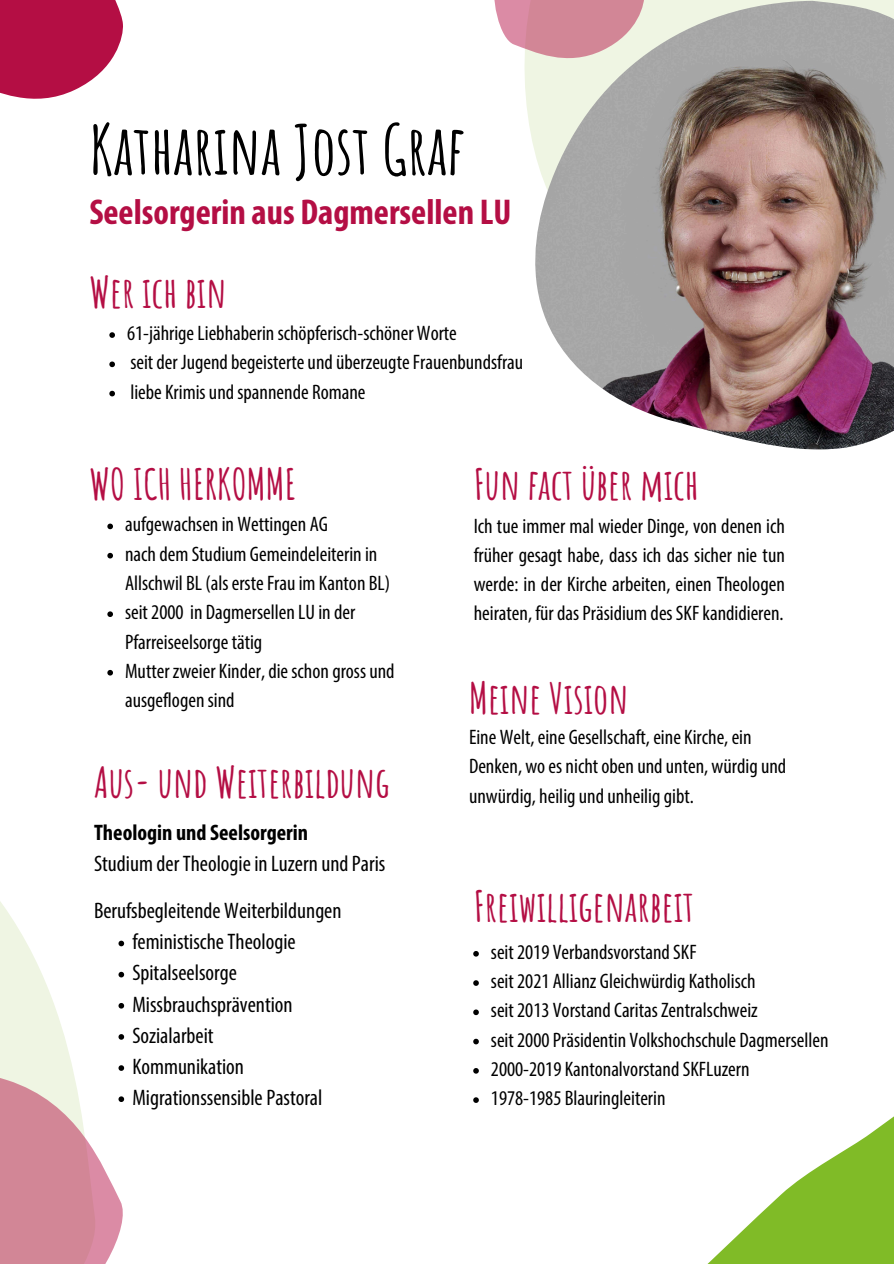
<style>
.page{position:relative;width:894px;height:1264px;background:#fff}
.page>*{position:absolute;margin:0;border:0;box-sizing:border-box;transform-origin:0 0}
.t1{font:700 67.5px "Amatic SC";color:#000}
.t2{font:700 42px "Amatic SC";color:#b40e44}
.t3{font:700 condensed 36px "Myriad Pro";color:#b40e44}
.t4{font:condensed 22.5px "Myriad Pro";color:#000}
.t5{font:700 condensed 22.5px "Myriad Pro";color:#000}
.t6{font:condensed 21px/29.2px "Myriad Pro";color:#000}
</style>
<div class="page">
<svg style="left:524px;top:0;width:165px;height:147px"></svg>
<svg style="left:689px;top:0;width:204px;height:1px"></svg>
<svg style="left:708px;top:1117px;width:185px;height:146px"></svg>
<img style="left:534px;top:1px;width:359px;height:448px">
<svg style="left:494px;top:0;width:150px;height:58px;background:#da9fab"></svg>
<svg style="left:0;top:0;width:123px;height:99px;background:#bd2d5c"></svg>
<svg style="left:0;top:669px;width:125px;height:345px"></svg>
<svg style="left:109px;top:332px;width:6px;height:6px"></svg>
<svg style="left:109px;top:361px;width:6px;height:6px"></svg>
<svg style="left:109px;top:391px;width:6px;height:5px"></svg>
<svg style="left:107px;top:523px;width:6px;height:6px"></svg>
<svg style="left:107px;top:553px;width:6px;height:5px"></svg>
<svg style="left:107px;top:611px;width:6px;height:6px"></svg>
<svg style="left:107px;top:670px;width:6px;height:5px"></svg>
<svg style="left:473px;top:951px;width:5px;height:5px"></svg>
<svg style="left:473px;top:980px;width:5px;height:5px"></svg>
<svg style="left:473px;top:1009px;width:5px;height:6px"></svg>
<svg style="left:473px;top:1038px;width:5px;height:6px"></svg>
<svg style="left:473px;top:1068px;width:5px;height:5px"></svg>
<svg style="left:473px;top:1097px;width:5px;height:5px"></svg>
<svg style="left:118px;top:940px;width:6px;height:6px"></svg>
<svg style="left:118px;top:971px;width:6px;height:6px"></svg>
<svg style="left:118px;top:1002px;width:6px;height:6px"></svg>
<svg style="left:0;top:1014px;width:125px;height:249px"></svg>
<p class="t1" style="left:89px;top:106px;width:376px">Katharina Jost Graf</p>
<p class="t3" style="left:89px;top:197px;width:423px">Seelsorgerin aus Dagmersellen LU</p>
<h3 class="t2" style="left:89px;top:265px;width:139px">Wer ich bin</h3>
<p class="t6" style="left:127px;top:320px;width:331px">61-jährige Liebhaberin schöpferisch-schöner Worte</p>
<h1 class="t6" style="left:130px;top:349px;width:394px">seit der Jugend begeisterte und überzeugte Frauenbundsfrau</h1>
<h4 class="t6" style="left:130px;top:379px;width:236px">liebe Krimis und spannende Romane</h4>
<p class="t2" style="left:89px;top:457px;width:209px">WO ICH HERKOMME</p>
<p class="t6" style="left:125px;top:511px;width:204px">aufgewachsen in Wettingen AG</p>
<p class="t6" style="left:125px;top:541px;width:266px">nach dem Studium Gemeindeleiterin in<br>Allschwil BL (als erste Frau im Kanton BL)</p>
<p class="t6" style="left:125px;top:599px;width:232px">seit 2000 in Dagmersellen LU in der<br>Pfarreiseelsorge tätig</p>
<h2 class="t6" style="left:125px;top:658px;width:271px">Mutter zweier Kinder, die schon gross und ausgeflogen sind</h2>
<p class="t2" style="left:94px;top:755px;width:297px">Aus- und Weiterbildung</p>
<p class="t5" style="left:94px;top:822px;width:215px">Theologin und Seelsorgerin</p>
<p class="t4" style="left:94px;top:854px;width:293px">Studium der Theologie in Luzern und Paris</p>
<p class="t4" style="left:94px;top:901px;width:249px">Berufsbegleitende Weiterbildungen</p>
<p class="t4" style="left:132px;top:932px;width:165px">feministische Theologie</p>
<p class="t4" style="left:132px;top:963px;width:106px">Spitalseelsorge</p>
<p class="t4" style="left:132px;top:994px;width:162px">Missbrauchsprävention</p>
<p class="t4" style="left:132px;top:1025px;width:83px">Sozialarbeit</p>
<h3 class="t4" style="left:132px;top:1056px;width:113px">Kommunikation</h3>
<p class="t4" style="left:132px;top:1088px;width:191px">Migrationssensible Pastoral</p>
<p class="t2" style="left:473px;top:457px;width:226px">Fun fact über mich</p>
<h3 class="t6" style="left:473px;top:512px;width:312px;text-align:justify">Ich tue immer mal wieder Dinge, von denen ich früher gesagt habe, dass ich das sicher nie tun werde: in der Kirche arbeiten, einen Theologen heiraten, für das Präsidium des SKF kandidieren.</h3>
<p class="t2" style="left:469px;top:671px;width:161px">Meine Vision</p>
<h3 class="t6" style="left:469px;top:724px;width:319px">Eine Welt, eine Gesellschaft, eine Kirche, ein<br>Denken, wo es nicht oben und unten, würdig und unwürdig, heilig und unheilig gibt.</h3>
<p class="t2" style="left:473px;top:879px;width:222px">Freiwilligenarbeit</p>
<p class="t6" style="left:491px;top:939px;width:207px">seit 2019 Verbandsvorstand SKF</p>
<p class="t6" style="left:491px;top:968px;width:266px">seit 2021 Allianz Gleichwürdig Katholisch</p>
<h3 class="t6" style="left:491px;top:997px;width:268px">seit 2013 Vorstand Caritas Zentralschweiz</h3>
<p class="t6" style="left:491px;top:1026px;width:339px">seit 2000 Präsidentin Volkshochschule Dagmersellen</p>
<p class="t6" style="left:491px;top:1056px;width:260px">2000-2019 Kantonalvorstand SKFLuzern</p>
<p class="t6" style="left:491px;top:1085px;width:176px">1978-1985 Blauringleiterin</p>
</div>
